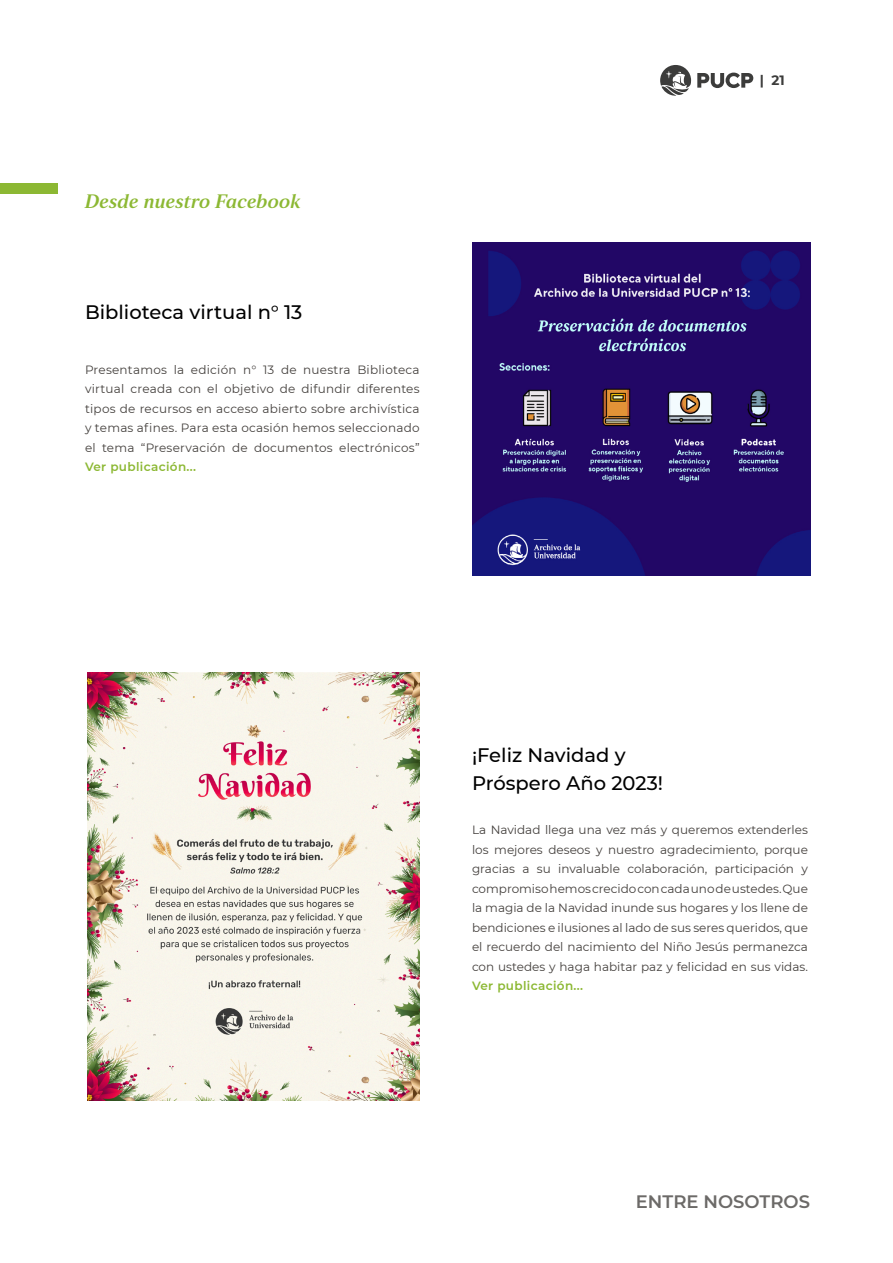
<style>
.page{position:relative;width:893px;height:1263px;background:#fff}
.page>*{position:absolute;margin:0;border:0;box-sizing:border-box;transform-origin:0 0}
.t1{font:500 19.5px/28.5px "Montserrat";color:#000}
.t2{font:19.5px "Strato Pro Demi Bold It";color:#8cb833}
.t3{font:600 18px "Montserrat";color:#6c6a68}
.t4{font:700 13.5px "Montserrat";color:#3c3c3b}
.t5{font:12px/19.5px "Montserrat";color:#44403d;text-align:justify}
.t6{font:600 12px "Montserrat";letter-spacing:.03em;color:#8cb833}
</style>
<div class="page">
<svg style="left:660px;top:65px;width:31px;height:31px"></svg>
<svg style="left:697px;top:73px;width:56px;height:15px"></svg>
<div style="left:0;top:183px;width:57px;height:10px;background:#8cb833"></div>
<img style="left:473px;top:242px;width:337px;height:334px">
<img style="left:88px;top:672px;width:332px;height:428px">
<h1 class="t2" style="left:85px;top:189px;width:217px">Desde nuestro Facebook</h1>
<h1 class="t1" style="left:85px;top:297px;width:219px">Biblioteca virtual n° 13</h1>
<p class="t5" style="left:85px;top:359px;width:336px">Presentamos la edición n° 13 de nuestra Biblioteca virtual creada con el objetivo de difundir diferentes tipos de recursos en acceso abierto sobre archivística y temas afines. Para esta ocasión hemos seleccionado el tema “Preservación de documentos electrónicos”</p>
<p class="t6" style="left:85px;top:458px;width:113px">Ver publicación...</p>
<p class="t4" style="left:760px;top:70px;width:27px">| 21</p>
<h1 class="t1" style="left:472px;top:740px;width:193px">¡Feliz Navidad y<br>Próspero Año 2023!</h1>
<p class="t5" style="left:472px;top:820px;width:337px">La Navidad llega una vez más y queremos extenderles los mejores deseos y nuestro agradecimiento, porque gracias a su invaluable colaboración, participación y compromiso hemos crecido con cada uno de ustedes. Que la magia de la Navidad inunde sus hogares y los llene de bendiciones e ilusiones al lado de sus seres queridos, que el recuerdo del nacimiento del Niño Jesús permanezca con ustedes y haga habitar paz y felicidad en sus vidas.</p>
<p class="t6" style="left:472px;top:978px;width:113px">Ver publicación...</p>
<h2 class="t3" style="left:636px;top:1188px;width:176px">ENTRE NOSOTROS</h2>
</div>
